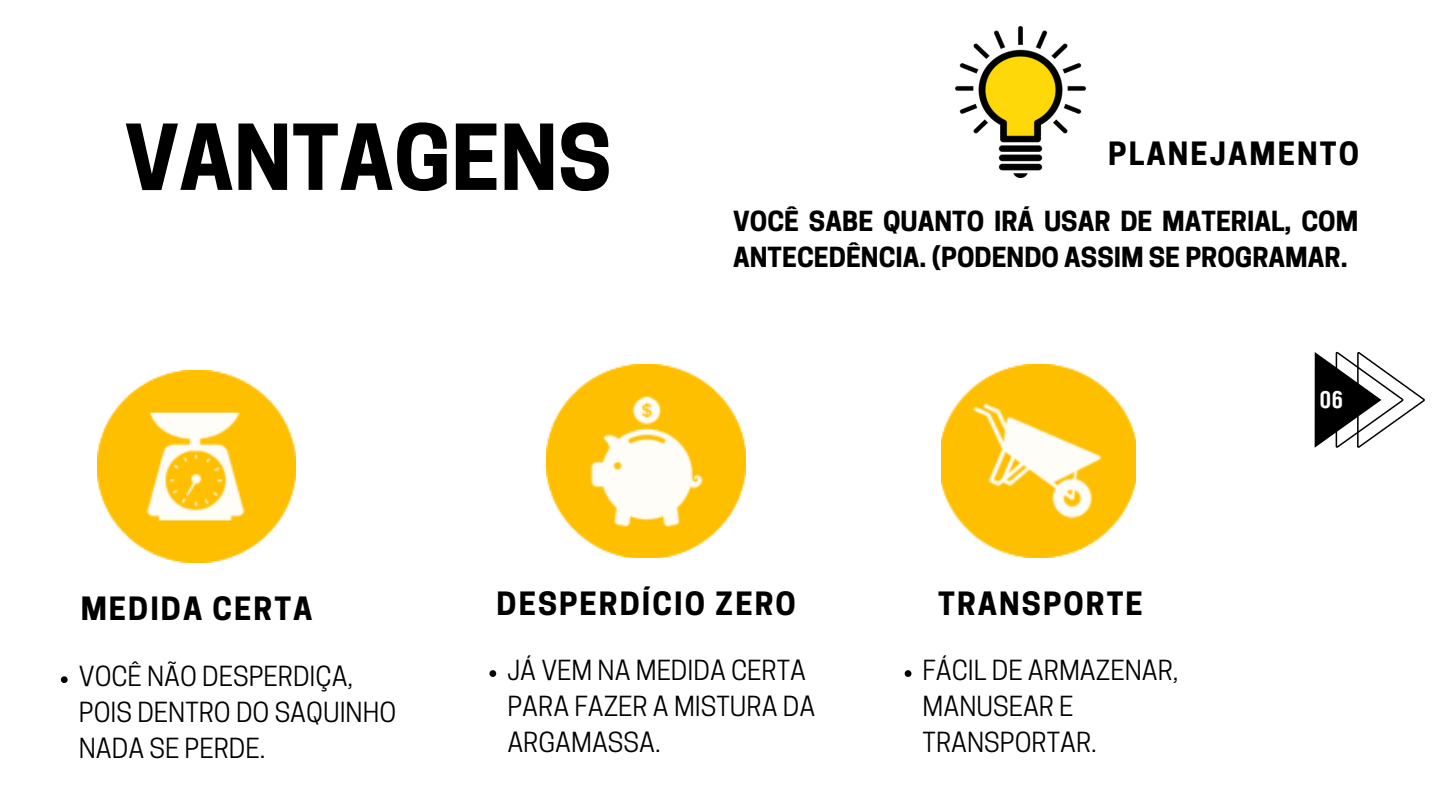
<style>
.page{position:relative;width:1440px;height:810px;background:#fff}
.page>*{position:absolute;margin:0;border:0;box-sizing:border-box;transform-origin:0 0}
.t1{font:700 85.1px "Cooper Hewitt";color:#000}
.t2{font:700 30.1px "Cooper Hewitt";letter-spacing:.07em;color:#000}
.t3{font:26px/36px "Cooper Hewitt";color:#000}
.t4{font:700 26px/36px "Cooper Hewitt";color:#000}
.t5{font:700 23.8px "Helios Cond";color:#fff}
</style>
<div class="page">
<svg style="left:1315px;top:352px;width:110px;height:96px"></svg>
<img style="left:942px;top:365px;width:194px;height:192px">
<img style="left:547px;top:365px;width:199px;height:192px">
<img style="left:98px;top:370px;width:198px;height:193px">
<img style="left:956px;top:27px;width:129px;height:150px">
<svg style="left:61px;top:676px;width:7px;height:7px"></svg>
<svg style="left:489px;top:670px;width:7px;height:7px"></svg>
<svg style="left:905px;top:670px;width:6px;height:7px"></svg>
<h1 class="t1" style="left:125px;top:126px;width:489px">VANTAGENS</h1>
<p class="t2" style="left:1108px;top:143px;width:252px">PLANEJAMENTO</p>
<p class="t4" style="left:733px;top:206px;width:627px">VOCÊ SABE QUANTO IRÁ USAR DE MATERIAL, COM<br>ANTECEDÊNCIA. (PODENDO ASSIM SE PROGRAMAR.</p>
<p class="t5" style="left:1320px;top:383px;width:25px">06</p>
<p class="t2" style="left:81px;top:598px;width:233px">MEDIDA CERTA</p>
<p class="t2" style="left:497px;top:592px;width:301px">DESPERDÍCIO ZERO</p>
<p class="t2" style="left:938px;top:592px;width:206px">TRANSPORTE</p>
<p class="t3" style="left:507px;top:655px;width:309px">JÁ VEM NA MEDIDA CERTA<br>PARA FAZER A MISTURA DA<br>ARGAMASSA.</p>
<p class="t3" style="left:923px;top:655px;width:257px">FÁCIL DE ARMAZENAR,<br>MANUSEAR E<br>TRANSPORTAR.</p>
<p class="t3" style="left:79px;top:662px;width:319px">VOCÊ NÃO DESPERDIÇA,<br>POIS DENTRO DO SAQUINHO<br>NADA SE PERDE.</p>
</div>
